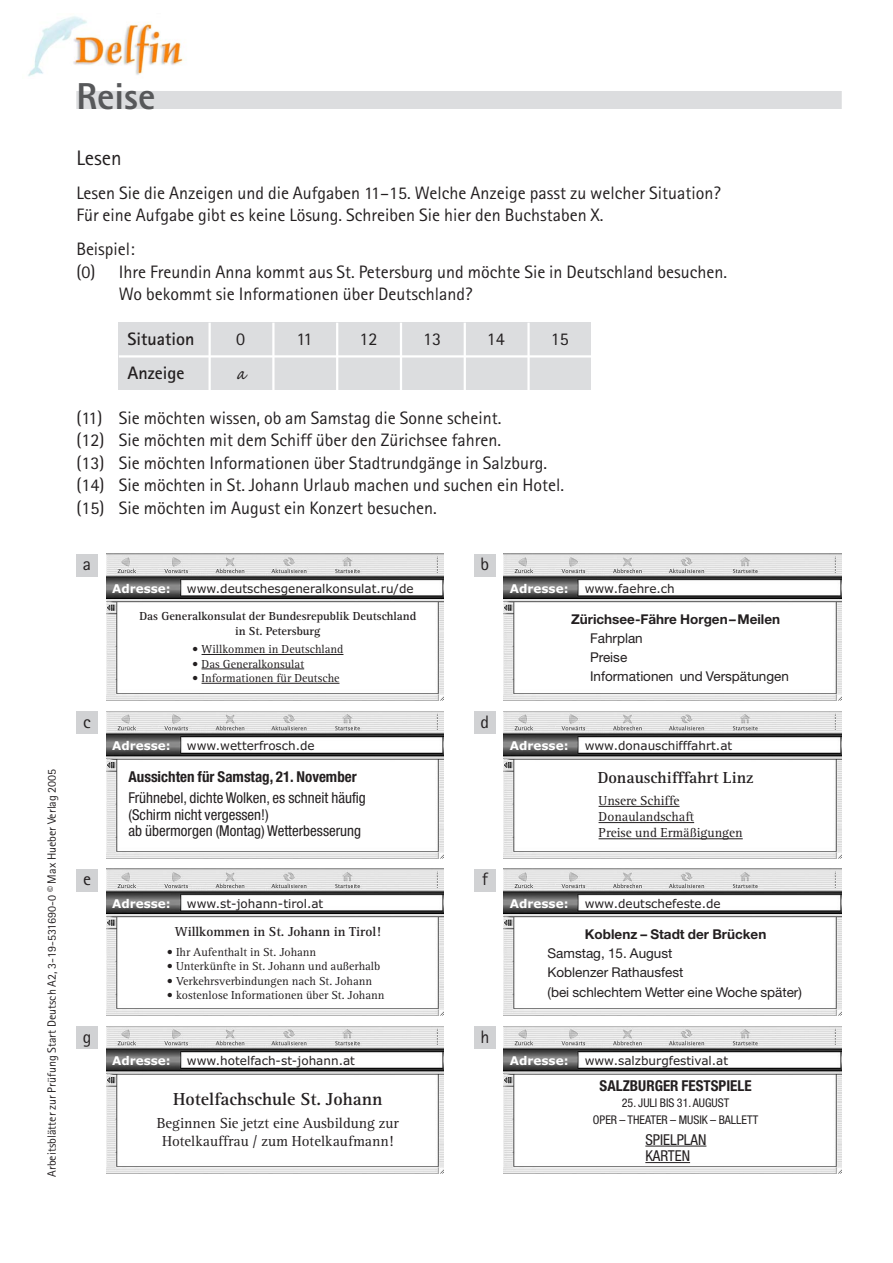
<style>
.page{position:relative;width:893px;height:1263px;background:#fff}
.page>*{position:absolute;margin:0;border:0;box-sizing:border-box;transform-origin:0 0}
.t1{font:800 37.5px "Rotis Sans Serif";color:#57585a}
.t2{font:22.5px "Caflisch Script";color:#231f20}
.t3{font:21px "Agfa Rotis Sans Serif";color:#231f20}
.t4{font:18px/22.5px "Agfa Rotis Sans Serif";color:#231f20}
.t5{font:700 18px "Rotis Serif";color:#231f20}
.t6{font:700 18px "Agfa Rotis Sans Serif";color:#231f20}
.t7{font:700 16.5px "Rotis Serif";color:#231f20}
.t8{font:condensed 15px/16.5px "Helvetica Neue";color:#231f20}
.t9{font:15px/18px "Rotis Serif";color:#231f20;text-align:center}
.t10{font:700 condensed 15px "Helvetica Neue";color:#231f20}
.t11{font:13.5px/19.2px "Helvetica Neue";color:#231f20}
.t12{font:700 13.5px "Helvetica Neue";color:#231f20}
.t13{font:13.5px/16.2px "Rotis Serif";color:#231f20}
.t14{font:700 13.5px "Rotis Serif";color:#231f20}
.t15{font:12px "Rotis Serif";color:#231f20}
.t16{font:12px "Verdana";color:#231f20}
.t17{font:12px "Agfa Rotis Sans Serif";color:#231f20}
.t18{font:700 12px "Verdana";color:#fff}
.t19{font:700 12px/14.4px "Rotis Serif";color:#231f20;text-align:center}
.t20{font:condensed 12px/16.5px "Helvetica Neue";color:#231f20;text-align:center}
</style>
<div class="page">
<img style="left:28px;top:16px;width:156px;height:61px">
<div style="left:76px;top:91px;width:766px;height:18px;background:#dcdddf"></div>
<div style="left:119px;top:323px;width:472px;height:67px;background:#dcdddf"></div>
<hr style="left:119px;top:355px;width:499px;height:2px;background:#fff">
<hr style="left:272px;top:323px;width:3px;height:67px;background:#fff">
<hr style="left:208px;top:323px;width:3px;height:67px;background:#fff">
<hr style="left:336px;top:323px;width:2px;height:67px;background:#fff">
<hr style="left:400px;top:323px;width:2px;height:67px;background:#fff">
<hr style="left:464px;top:323px;width:2px;height:67px;background:#fff">
<hr style="left:527px;top:323px;width:3px;height:67px;background:#fff">
<img style="left:106px;top:554px;width:338px;height:146px">
<svg style="left:202px;top:654px;width:26px;height:1px"></svg>
<hr style="left:228px;top:654px;width:115px;height:1px;background:#231f20">
<hr style="left:202px;top:669px;width:65px;height:1px;background:#231f20">
<hr style="left:267px;top:669px;width:37px;height:1px;background:#231f20">
<hr style="left:202px;top:683px;width:137px;height:1px;background:#231f20">
<div style="left:76px;top:554px;width:22px;height:22px;background:#d1d2d4"></div>
<img style="left:106px;top:711px;width:338px;height:147px">
<div style="left:76px;top:711px;width:22px;height:23px;background:#d1d2d4"></div>
<img style="left:106px;top:869px;width:338px;height:146px">
<div style="left:76px;top:869px;width:22px;height:22px;background:#d1d2d4"></div>
<img style="left:106px;top:1026px;width:338px;height:147px">
<div style="left:76px;top:1026px;width:22px;height:23px;background:#d1d2d4"></div>
<img style="left:504px;top:554px;width:338px;height:146px">
<div style="left:474px;top:554px;width:22px;height:22px;background:#d1d2d4"></div>
<img style="left:504px;top:711px;width:338px;height:147px">
<hr style="left:599px;top:806px;width:81px;height:1px;background:#231f20">
<hr style="left:599px;top:822px;width:95px;height:1px;background:#231f20">
<hr style="left:599px;top:838px;width:144px;height:1px;background:#231f20">
<div style="left:474px;top:711px;width:22px;height:23px;background:#d1d2d4"></div>
<img style="left:504px;top:869px;width:338px;height:146px">
<div style="left:474px;top:869px;width:22px;height:22px;background:#d1d2d4"></div>
<img style="left:504px;top:1026px;width:338px;height:147px">
<hr style="left:645px;top:1146px;width:61px;height:1px;background:#231f20">
<svg style="left:645px;top:1162px;width:45px;height:1px"></svg>
<div style="left:474px;top:1026px;width:22px;height:23px;background:#d1d2d4"></div>
<p class="t17" style="left:48px;top:1177px;width:410px;rotate:-90deg">Arbeitsblätter zur Prüfung Start Deutsch A2, 3-19-531690-0 © Max Hueber Verlag 2005</p>
<h1 class="t1" style="left:76px;top:83px;width:81px">Reise</h1>
<p class="t3" style="left:76px;top:151px;width:47px">Lesen</p>
<p class="t4" style="left:76px;top:183px;width:646px">Lesen Sie die Anzeigen und die Aufgaben 11–15. Welche Anzeige passt zu welcher Situation?<br>Für eine Aufgabe gibt es keine Lösung. Schreiben Sie hier den Buchstaben X.</p>
<p class="t4" style="left:76px;top:240px;width:60px">Beispiel:</p>
<p class="t4" style="left:76px;top:262px;width:652px">(0) Ihre Freundin Anna kommt aus St. Petersburg und möchte Sie in Deutschland besuchen.</p>
<p class="t4" style="left:119px;top:285px;width:355px">Wo bekommt sie Informationen über Deutschland?</p>
<p class="t6" style="left:127px;top:333px;width:68px">Situation</p>
<p class="t4" style="left:236px;top:330px;width:10px">0</p>
<p class="t4" style="left:297px;top:330px;width:18px">11</p>
<p class="t4" style="left:359px;top:330px;width:19px">12</p>
<p class="t4" style="left:423px;top:330px;width:19px">13</p>
<p class="t4" style="left:487px;top:330px;width:19px">14</p>
<p class="t4" style="left:551px;top:330px;width:19px">15</p>
<p class="t6" style="left:127px;top:366px;width:58px">Anzeige</p>
<p class="t2" style="left:236px;top:365px;width:10px">a</p>
<p class="t4" style="left:76px;top:408px;width:489px">(11) Sie möchten wissen, ob am Samstag die Sonne scheint.<br>(12) Sie möchten mit dem Schiff über den Zürichsee fahren.<br>(13) Sie möchten Informationen über Stadtrundgänge in Salzburg. (14) Sie möchten in St. Johann Urlaub machen und suchen ein Hotel. (15) Sie möchten im August ein Konzert besuchen.</p>
<p class="t4" style="left:83px;top:555px;width:10px">a</p>
<p class="t4" style="left:481px;top:555px;width:10px">b</p>
<p class="t18" style="left:112px;top:583px;width:60px">Adresse:</p>
<p class="t16" style="left:187px;top:583px;width:228px">www.deutschesgeneralkonsulat.ru/de</p>
<p class="t19" style="left:139px;top:610px;width:278px">Das Generalkonsulat der Bundesrepublik Deutschland in St. Petersburg</p>
<p class="t15" style="left:192px;top:645px;width:153px">• Willkommen in Deutschland</p>
<p class="t15" style="left:192px;top:659px;width:113px">• Das Generalkonsulat</p>
<p class="t15" style="left:192px;top:674px;width:149px">• Informationen für Deutsche</p>
<p class="t18" style="left:510px;top:583px;width:60px">Adresse:</p>
<p class="t16" style="left:585px;top:583px;width:92px">www.faehre.ch</p>
<p class="t12" style="left:571px;top:614px;width:211px">Zürichsee-Fähre Horgen–Meilen</p>
<p class="t11" style="left:590px;top:630px;width:200px">Fahrplan<br>Preise<br>Informationen und Verspätungen</p>
<p class="t4" style="left:83px;top:712px;width:9px">c</p>
<p class="t4" style="left:481px;top:712px;width:10px">d</p>
<p class="t18" style="left:112px;top:741px;width:60px">Adresse:</p>
<p class="t16" style="left:187px;top:741px;width:129px">www.wetterfrosch.de</p>
<p class="t10" style="left:128px;top:771px;width:230px">Aussichten für Samstag, 21. November</p>
<p class="t8" style="left:128px;top:791px;width:239px">Frühnebel, dichte Wolken, es schneit häufig (Schirm nicht vergessen!)<br>ab übermorgen (Montag) Wetterbesserung</p>
<p class="t18" style="left:510px;top:741px;width:60px">Adresse:</p>
<p class="t16" style="left:585px;top:741px;width:149px">www.donauschifffahrt.at</p>
<p class="t7" style="left:598px;top:771px;width:157px">Donauschifffahrt Linz</p>
<p class="t13" style="left:599px;top:794px;width:146px">Unsere Schiffe<br>Donaulandschaft<br>Preise und Ermäßigungen</p>
<p class="t4" style="left:83px;top:870px;width:9px">e</p>
<p class="t4" style="left:482px;top:870px;width:7px">f</p>
<p class="t18" style="left:112px;top:898px;width:60px">Adresse:</p>
<p class="t16" style="left:187px;top:898px;width:138px">www.st-johann-tirol.at</p>
<p class="t14" style="left:175px;top:927px;width:208px">Willkommen in St. Johann in Tirol!</p>
<p class="t15" style="left:167px;top:947px;width:151px">• Ihr Aufenthalt in St. Johann</p>
<p class="t15" style="left:167px;top:962px;width:215px">• Unterkünfte in St. Johann und außerhalb</p>
<p class="t15" style="left:167px;top:976px;width:207px">• Verkehrsverbindungen nach St. Johann</p>
<p class="t15" style="left:167px;top:990px;width:219px">• kostenlose Informationen über St. Johann</p>
<p class="t18" style="left:510px;top:898px;width:60px">Adresse:</p>
<p class="t16" style="left:585px;top:898px;width:138px">www.deutschefeste.de</p>
<p class="t12" style="left:585px;top:929px;width:183px">Koblenz – Stadt der Brücken</p>
<p class="t11" style="left:548px;top:945px;width:256px">Samstag, 15. August<br>Koblenzer Rathausfest<br>(bei schlechtem Wetter eine Woche später)</p>
<p class="t4" style="left:83px;top:1027px;width:10px">g</p>
<p class="t4" style="left:480px;top:1027px;width:10px">h</p>
<p class="t18" style="left:112px;top:1056px;width:60px">Adresse:</p>
<p class="t16" style="left:187px;top:1056px;width:170px">www.hotelfach-st-johann.at</p>
<p class="t5" style="left:173px;top:1092px;width:211px">Hotelfachschule St. Johann</p>
<p class="t9" style="left:157px;top:1116px;width:244px">Beginnen Sie jetzt eine Ausbildung zur<br>Hotelkauffrau / zum Hotelkaufmann!</p>
<p class="t18" style="left:510px;top:1056px;width:60px">Adresse:</p>
<p class="t16" style="left:585px;top:1056px;width:145px">www.salzburgfestival.at</p>
<p class="t10" style="left:600px;top:1080px;width:153px">SALZBURGER FESTSPIELE</p>
<p class="t20" style="left:593px;top:1096px;width:167px">25. JULI BIS 31. AUGUST<br>OPER – THEATER – MUSIK – BALLETT</p>
<p class="t8" style="left:645px;top:1132px;width:63px">SPIELPLAN<br>KARTEN</p>
</div>
